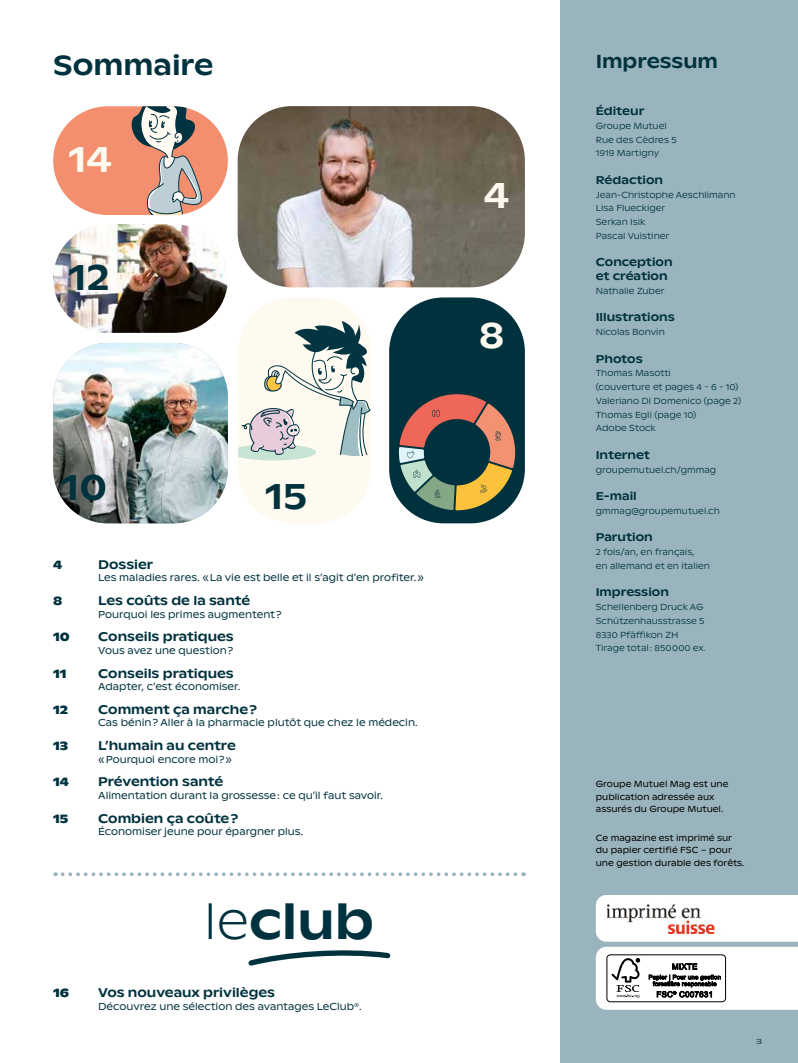
<style>
.page{position:relative;width:798px;height:1063px;background:#fff}
.page>*{position:absolute;margin:0;border:0;box-sizing:border-box;transform-origin:0 0}
.t1{font:500 49.5px "ABC Ginto Nord";color:#00323e}
.t2{font:500 37.5px "ABC Ginto Nord";color:#00323e}
.t3{font:500 37.5px "ABC Ginto Nord";color:#fffaef}
.t4{font:500 27.5px "ABC Ginto Nord";color:#00323e}
.t5{font:500 18.75px "ABC Ginto Nord";color:#00323e}
.t6{font:500 12.5px "ABC Ginto Nord";color:#00323e}
.t7{font:700 12.5px "ABC Ginto Nord";color:#00323e}
.t8{font:500 11.25px/13.8px "ABC Ginto Nord";color:#00323e}
.t9{font:10px "ABC Ginto Nord";color:#00323e}
.t10{font:300 8.75px/13.8px "ABC Ginto Nord";color:#00323e}
.t11{font:8.75px/12.5px "ABC Ginto Nord";color:#000}
.t12{font:300 7.5px "ABC Ginto Nord";color:#00323e;scale:1.5 1}
.s1{font-weight:100}
</style>
<div class="page">
<svg style="left:248px;top:950px;width:143px;height:16px"></svg>
<svg style="left:63px;top:872px;width:461px;height:4px"></svg>
<div style="left:389px;top:297px;width:135px;height:226px;background:#00323e;border-radius:54px"></div>
<img style="left:237px;top:106px;width:287px;height:181px">
<img style="left:53px;top:343px;width:175px;height:180px">
<div style="left:53px;top:106px;width:175px;height:109px;background:#f38f6e;border-radius:54px"></div>
<svg style="left:131px;top:106px;width:71px;height:109px"></svg>
<img style="left:53px;top:224px;width:175px;height:109px;border-radius:54px">
<div style="left:560px;top:0;width:237px;height:1063px;background:#99b4bc"></div>
<svg style="left:399px;top:394px;width:116px;height:116px"></svg>
<div style="left:238px;top:297px;width:133px;height:226px;background:#fffaef;border-radius:54px"></div>
<svg style="left:238px;top:321px;width:133px;height:140px"></svg>
<svg style="left:595px;top:895px;width:202px;height:115px;background:#e5e4e4"></svg>
<h3 class="t4" style="left:53px;top:48px;width:162px">Sommaire</h3>
<h2 class="t3" style="left:68px;top:135px;width:45px">14</h2>
<h2 class="t2" style="left:68px;top:254px;width:43px">12</h2>
<h2 class="t2" style="left:61px;top:464px;width:47px">10</h2>
<h2 class="t2" style="left:265px;top:473px;width:44px">15</h2>
<h3 class="t7" style="left:53px;top:557px;width:11px">4</h3>
<h3 class="t6" style="left:98px;top:557px;width:56px">Dossier</h3>
<p class="t9" style="left:98px;top:572px;width:327px">Les maladies rares. « La vie est belle et il s’agit d’en profiter. »</p>
<h3 class="t7" style="left:53px;top:593px;width:11px">8</h3>
<h3 class="t6" style="left:98px;top:593px;width:153px">Les coûts de la santé</h3>
<p class="t9" style="left:98px;top:608px;width:185px">Pourquoi les primes augmentent ?</p>
<h3 class="t7" style="left:53px;top:629px;width:18px">10</h3>
<h3 class="t6" style="left:98px;top:629px;width:137px">Conseils pratiques</h3>
<p class="t9" style="left:98px;top:644px;width:136px">Vous avez une question ?</p>
<h3 class="t7" style="left:53px;top:665px;width:15px">11</h3>
<h3 class="t6" style="left:98px;top:665px;width:137px">Conseils pratiques</h3>
<p class="t9" style="left:98px;top:680px;width:144px">Adapter, c’est économiser.</p>
<h3 class="t7" style="left:53px;top:702px;width:17px">12</h3>
<h3 class="t6" style="left:98px;top:702px;width:160px">Comment ça marche ?</h3>
<p class="t9" style="left:98px;top:717px;width:321px">Cas bénin ? Aller à la pharmacie plutôt que chez le médecin.</p>
<h3 class="t7" style="left:53px;top:738px;width:17px">13</h3>
<h3 class="t6" style="left:98px;top:738px;width:139px">L’humain au centre</h3>
<p class="t9" style="left:98px;top:753px;width:135px">« Pourquoi encore moi ? »</p>
<h3 class="t7" style="left:53px;top:774px;width:18px">14</h3>
<h3 class="t6" style="left:98px;top:774px;width:126px">Prévention santé</h3>
<p class="t9" style="left:98px;top:789px;width:286px">Alimentation durant la grossesse : ce qu’il faut savoir.</p>
<h3 class="t7" style="left:53px;top:810px;width:17px">15</h3>
<h3 class="t6" style="left:98px;top:810px;width:141px">Combien ça coûte ?</h3>
<p class="t9" style="left:98px;top:825px;width:206px">Économiser jeune pour épargner plus.</p>
<h1 class="t1" style="left:204px;top:891px;width:172px"><span class="s1">le</span>club</h1>
<h3 class="t7" style="left:53px;top:985px;width:18px">16</h3>
<h3 class="t6" style="left:98px;top:985px;width:178px">Vos nouveaux privilèges</h3>
<p class="t9" style="left:98px;top:1000px;width:265px">Découvrez une sélection des avantages LeClub<sup>®</sup>.</p>
<h2 class="t3" style="left:483px;top:172px;width:27px">4</h2>
<h2 class="t3" style="left:479px;top:311px;width:27px">8</h2>
<h3 class="t5" style="left:595px;top:50px;width:124px">Impressum</h3>
<p class="t8" style="left:595px;top:104px;width:50px">Éditeur</p>
<p class="t10" style="left:595px;top:119px;width:82px">Groupe Mutuel<br>Rue des Cèdres 5<br>1919 Martigny</p>
<p class="t8" style="left:595px;top:173px;width:69px">Rédaction</p>
<p class="t10" style="left:595px;top:188px;width:141px">Jean-Christophe Aeschlimann<br>Lisa Flueckiger<br>Serkan Isik<br>Pascal Vuistiner</p>
<p class="t8" style="left:595px;top:255px;width:78px">Conception et création</p>
<p class="t10" style="left:595px;top:284px;width:70px">Nathalie Zuber</p>
<p class="t8" style="left:595px;top:310px;width:80px">Illustrations</p>
<p class="t10" style="left:595px;top:325px;width:70px">Nicolas Bonvin</p>
<p class="t8" style="left:595px;top:352px;width:48px">Photos</p>
<p class="t10" style="left:595px;top:366px;width:147px">Thomas Masotti<br>(couverture et pages 4 - 6 - 10)<br>Valeriano Di Domenico (page 2)<br>Thomas Egli (page 10)<br>Adobe Stock</p>
<p class="t8" style="left:595px;top:448px;width:56px">Internet</p>
<p class="t10" style="left:595px;top:463px;width:122px">groupemutuel.ch/gmmag</p>
<p class="t8" style="left:595px;top:489px;width:42px">E-mail</p>
<p class="t10" style="left:595px;top:504px;width:125px">gmmag@groupemutuel.ch</p>
<p class="t8" style="left:595px;top:530px;width:58px">Parution</p>
<p class="t10" style="left:595px;top:545px;width:116px">2 fois/an, en français,<br>en allemand et en italien</p>
<p class="t8" style="left:595px;top:585px;width:75px">Impression</p>
<p class="t10" style="left:595px;top:600px;width:111px">Schellenberg Druck AG<br>Schützenhausstrasse 5<br>8330 Pfäffikon ZH<br>Tirage total : 850 000 ex.</p>
<p class="t11" style="left:595px;top:778px;width:134px">Groupe Mutuel Mag est une publication adressée aux assurés du Groupe Mutuel.</p>
<p class="t11" style="left:595px;top:831px;width:150px">Ce magazine est imprimé sur du papier certifié FSC – pour une gestion durable des forêts.</p>
<p class="t12" style="left:755px;top:1037px;width:6px">3</p>
</div>
